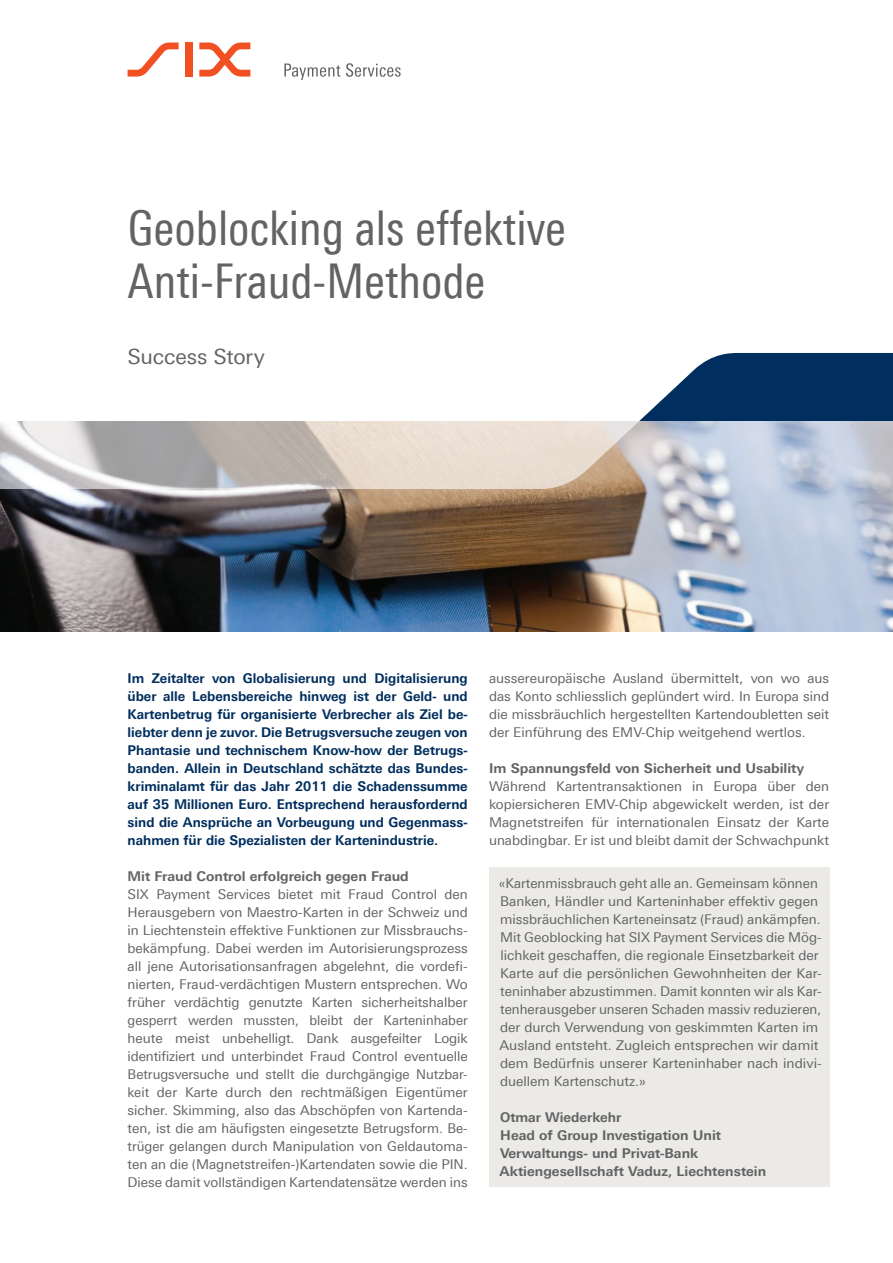
<style>
.page{position:relative;width:893px;height:1263px;background:#fff}
.page>*{position:absolute;margin:0;border:0;box-sizing:border-box;transform-origin:0 0}
.t1{font:48px/52.5px "Linotype Univers 420 Cn";color:#636366}
.t2{font:21px "Linotype Univers 430";letter-spacing:-.005em;color:#636366}
.t3{font:13.5px/18px "Linotype Univers 430";color:#636366;text-align:justify}
.t4{font:700 13.5px/18px "Linotype Univers 630";color:#002e5e;text-align:justify;scale:.96 1}
.t5{font:700 13.5px/18px "Linotype Univers 630";color:#636366}
</style>
<div class="page">
<img style="left:0;top:489px;width:893px;height:142px">
<svg style="left:0;top:353px;width:893px;height:136px"></svg>
<svg style="left:128px;top:43px;width:51px;height:34px"></svg>
<div style="left:185px;top:43px;width:8px;height:34px;background:#f15122"></div>
<svg style="left:199px;top:43px;width:51px;height:34px"></svg>
<svg style="left:284px;top:63px;width:117px;height:17px"></svg>
<div style="left:489px;top:868px;width:340px;height:319px;background:#ebeae6"></div>
<h1 class="t1" style="left:128px;top:202px;width:440px">Geoblocking als effektive<br>Anti-Fraud-Methode</h1>
<h2 class="t2" style="left:128px;top:344px;width:139px">Success Story</h2>
<p class="t4" style="left:128px;top:669px;width:356px">Im Zeitalter von Globalisierung und Digitalisierung über alle Lebensbereiche hinweg ist der Geld- und Kartenbetrug für organisierte Verbrecher als Ziel be&shy;liebter denn je zuvor. Die Betrugsversuche zeugen von Phantasie und technischem Know-how der Betrugs&shy;banden. Allein in Deutschland schätzte das Bundes&shy;kriminalamt für das Jahr 2011 die Schadenssumme auf 35 Millionen Euro. Entsprechend herausfordernd sind die Ansprüche an Vorbeugung und Gegenmass&shy;nahmen für die Spezialisten der Kartenindustrie.</p>
<p class="t5" style="left:128px;top:867px;width:283px">Mit Fraud Control erfolgreich gegen Fraud</p>
<p class="t3" style="left:128px;top:885px;width:342px">SIX Payment Services bietet mit Fraud Control den Herausgebern von Maestro-Karten in der Schweiz und in Liechtenstein effektive Funktionen zur Missbrauchs&shy;bekämpfung. Dabei werden im Autorisierungsprozess all jene Autorisationsanfragen abgelehnt, die vordefi&shy;nierten, Fraud-verdächtigen Mustern entsprechen. Wo früher verdächtig genutzte Karten sicherheitshalber gesperrt werden mussten, bleibt der Karteninhaber heute meist unbehelligt. Dank ausgefeilter Logik identifiziert und unterbindet Fraud Control eventuelle Betrugsversuche und stellt die durchgängige Nutzbar&shy;keit der Karte durch den rechtmäßigen Eigentümer sicher. Skimming, also das Abschöpfen von Kartenda&shy;ten, ist die am häufigsten eingesetzte Betrugsform. Be&shy;trüger gelangen durch Manipulation von Geldautoma&shy;ten an die (Magnetstreifen-)Kartendaten sowie die PIN.<br>Diese damit vollständigen Kartendatensätze werden ins</p>
<p class="t3" style="left:489px;top:669px;width:342px">aussereuropäische Ausland übermittelt, von wo aus das Konto schliesslich geplündert wird. In Europa sind die missbräuchlich hergestellten Kartendoubletten seit der Einführung des EMV-Chip weitgehend wertlos.</p>
<p class="t5" style="left:489px;top:759px;width:317px">Im Spannungsfeld von Sicherheit und Usability</p>
<p class="t3" style="left:489px;top:777px;width:342px">Während Kartentransaktionen in Europa über den kopiersicheren EMV-Chip abgewickelt werden, ist der Magnetstreifen für internationalen Einsatz der Karte unabdingbar. Er ist und bleibt damit der Schwachpunkt</p>
<p class="t3" style="left:499px;top:874px;width:325px;text-align:left">«Kartenmissbrauch geht alle an. Gemeinsam können Banken, Händler und Karteninhaber effektiv gegen missbräuchlichen Karteneinsatz (Fraud) ankämpfen.<br>Mit Geoblocking hat SIX Payment Services die Mög&shy;lichkeit geschaffen, die regionale Einsetzbarkeit der Karte auf die persönlichen Gewohnheiten der Kar&shy;teninhaber abzustimmen. Damit konnten wir als Kar&shy;tenherausgeber unseren Schaden massiv reduzieren, der durch Verwendung von geskimmten Karten im Ausland entsteht. Zugleich entsprechen wir damit dem Bedürfnis unserer Karteninhaber nach indivi&shy;duellem Kartenschutz.»</p>
<p class="t5" style="left:500px;top:1108px;width:268px">Otmar Wiederkehr<br>Head of Group Investigation Unit<br>Verwaltungs- und Privat-Bank<br>Aktiengesellschaft Vaduz, Liechtenstein</p>
</div>
